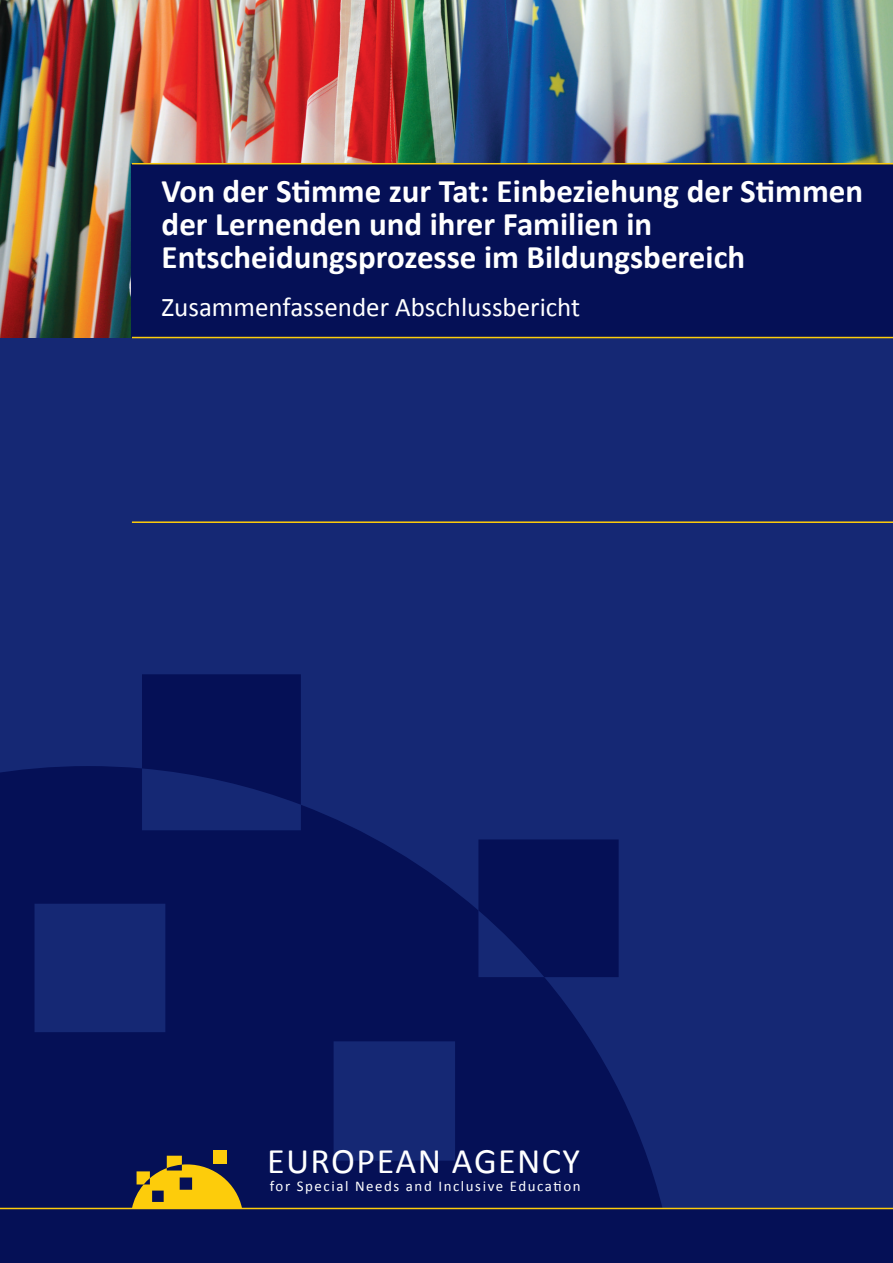
<style>
.page{position:relative;width:893px;height:1263px;background:#fff}
.page>*{position:absolute;margin:0;border:0;box-sizing:border-box;transform-origin:0 0}
.t1{font:36px "Calibri";letter-spacing:.04em;color:#fff}
.t2{font:700 33px/33px "Calibri";color:#fff}
.t3{font:27px "Calibri";color:#fff}
.t4{font:14.85px "Calibri";letter-spacing:.105em;color:#fff}
</style>
<div class="page">
<div style="left:0;top:0;width:892px;height:1263px;background:#152874"></div>
<img style="left:0;top:0;width:892px;height:337px">
<div style="left:132px;top:164px;width:760px;height:173px;background:#051056"></div>
<hr style="left:132px;top:337px;width:760px;height:1px;background:#fdcc0b">
<hr style="left:132px;top:163px;width:760px;height:1px;background:#fdcc0b">
<hr style="left:132px;top:521px;width:760px;height:2px;background:#fdcc0b">
<div style="left:142px;top:674px;width:159px;height:92px;background:#051056"></div>
<svg style="left:0;top:766px;width:667px;height:442px;fill:#051056"></svg>
<div style="left:213px;top:1150px;width:14px;height:13px;background:#fdcc0b"></div>
<svg style="left:132px;top:1156px;width:110px;height:52px;background:#a28726"></svg>
<div style="left:0;top:1208px;width:892px;height:55px;background:#051056"></div>
<h1 class="t2" style="left:162px;top:173px;width:703px">Von der Stimme zur Tat: Einbeziehung der Stimmen der Lernenden und ihrer Familien in<br>Entscheidungsprozesse im Bildungsbereich</h1>
<h2 class="t3" style="left:162px;top:290px;width:420px">Zusammenfassender Abschlussbericht</h2>
<p class="t1" style="left:267px;top:1138px;width:314px">EUROPEAN AGENCY</p>
<p class="t4" style="left:270px;top:1177px;width:312px">for Special Needs and Inclusive Education</p>
</div>
